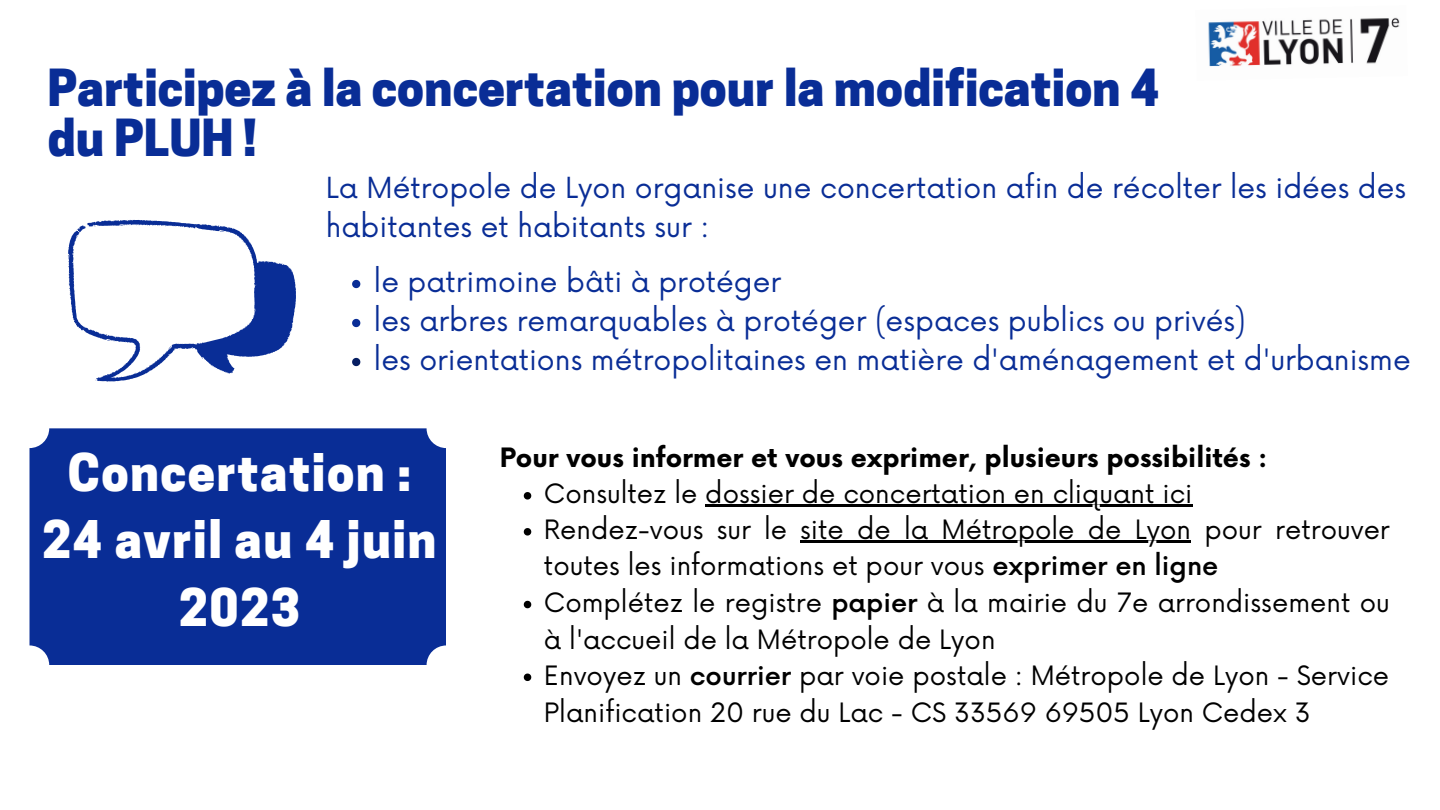
<style>
.page{position:relative;width:1440px;height:810px;background:#fff}
.page>*{position:absolute;margin:0;border:0;box-sizing:border-box;transform-origin:0 0}
.t1{font:800 48.7px/67.5px "Cooper Hewitt";letter-spacing:.03em;color:#fff;text-align:center}
.t2{font:800 48px/50.2px "Cooper Hewitt";color:#092d96}
.t3{font:28.3px/39px "Now";color:#092d96}
.t4{font:26px/36.4px "Now";color:#000}
.t5{font:700 26px "Now";color:#000}
.s1{font-weight:500}
</style>
<div class="page">
<img style="left:1208px;top:17px;width:192px;height:50px">
<svg style="left:352px;top:280px;width:8px;height:8px"></svg>
<svg style="left:352px;top:319px;width:8px;height:8px"></svg>
<svg style="left:352px;top:358px;width:8px;height:8px"></svg>
<svg style="left:68px;top:220px;width:228px;height:162px"></svg>
<div style="left:30px;top:428px;width:416px;height:237px;background:#092d96;border-radius:20px"></div>
<svg style="left:524px;top:492px;width:7px;height:8px"></svg>
<hr style="left:705px;top:505px;width:487px;height:2px;background:#000">
<svg style="left:524px;top:528px;width:7px;height:8px"></svg>
<hr style="left:800px;top:541px;width:391px;height:2px;background:#000">
<svg style="left:524px;top:601px;width:7px;height:7px"></svg>
<svg style="left:524px;top:674px;width:7px;height:7px"></svg>
<h2 class="t2" style="left:47px;top:69px;width:1113px">Participez à la concertation pour la modification 4 du PLUH !</h2>
<p class="t3" style="left:326px;top:170px;width:1082px">La Métropole de Lyon organise une concertation afin de récolter les idées des habitantes et habitants sur :</p>
<p class="t3" style="left:374px;top:264px;width:1038px">le patrimoine bâti à protéger<br>les arbres remarquables à protéger (espaces publics ou privés)<br>les orientations métropolitaines en matière d'aménagement et d'urbanisme</p>
<h1 class="t1" style="left:42px;top:445px;width:396px">Concertation :<br>24 avril au 4 juin<br>2023</h1>
<p class="t5" style="left:500px;top:443px;width:769px">Pour vous informer et vous exprimer, plusieurs possibilités :</p>
<p class="t4" style="left:544px;top:477px;width:847px">Consultez le dossier de concertation en cliquant ici<br>Rendez-vous sur le site de la Métropole de Lyon pour retrouver toutes les informations et pour vous <span class="s1">exprimer en ligne<br></span>Complétez le registre <span class="s1">papier</span> à la mairie du 7e arrondissement ou à l'accueil de la Métropole de Lyon<br>Envoyez un <span class="s1">courrier</span> par voie postale : Métropole de Lyon - Service Planification 20 rue du Lac - CS 33569 69505 Lyon Cedex 3</p>
</div>
